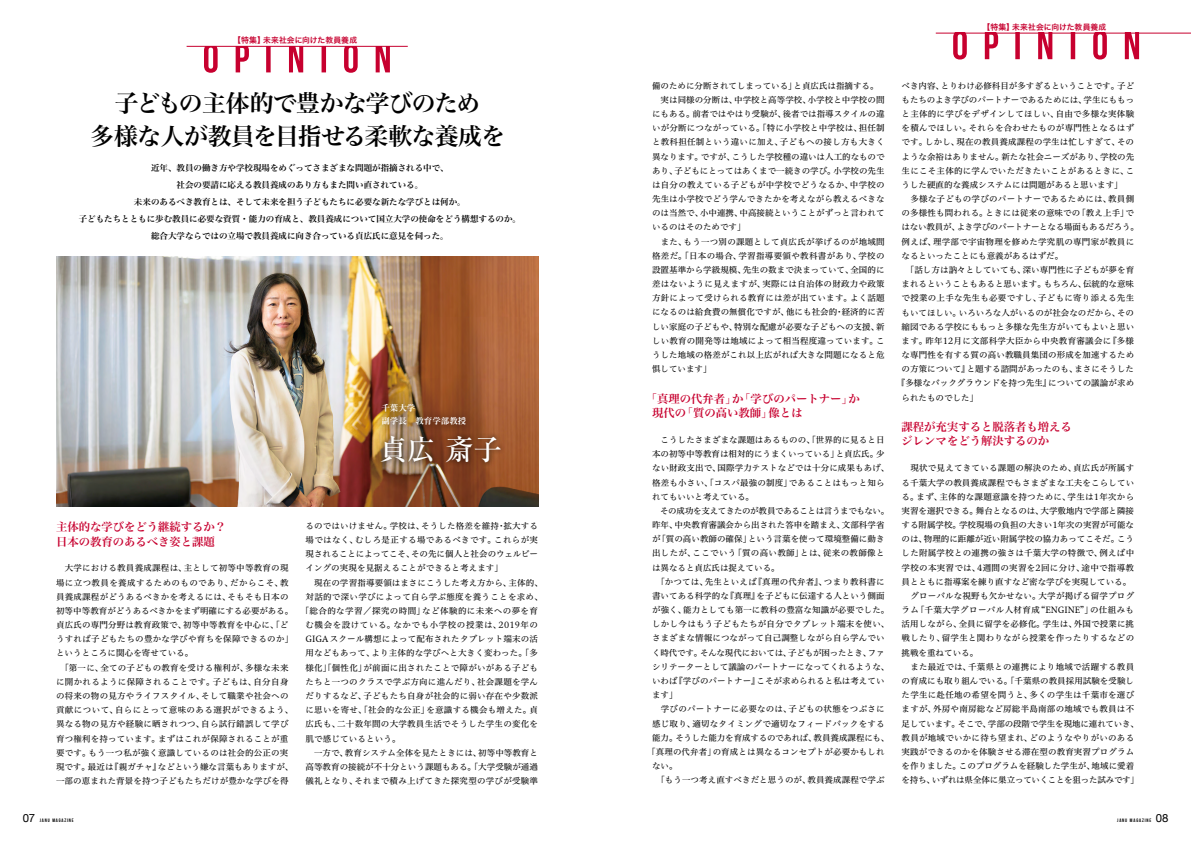
<style>
.page{position:relative;width:1191px;height:842px;background:#fff}
.page>*{position:absolute;margin:0;border:0;box-sizing:border-box;transform-origin:0 0}
.t1{font:500 28.3px "Ryumin Pro";color:#fff}
.t2{font:23.8px/32.6px "Hira Min Pro W6";letter-spacing:-.03em;color:#000;text-align:center}
.t3{font:11.3px/14.2px "Hira Min Pro W6";color:#c7002f}
.t4{font:11.3px "Helvetica Neue";color:#000}
.t5{font:8.5px/14.2px "Hiragino UD Serif Std W4";letter-spacing:.015em;color:#000}
.t6{font:8.5px/17px "Hira Min Pro W6";color:#000;text-align:center}
.t7{font:8.5px "Hiragino UD Serif Std W4";letter-spacing:.035em;color:#000}
.t8{font:8.5px "Hiragino UD Serif Std W4";letter-spacing:-.035em;color:#000}
.t9{font:8.5px "Hiragino UD Serif Std W4";letter-spacing:-.015em;color:#000}
.t10{font:8.5px "Hiragino UD Serif Std W4";letter-spacing:.04em;color:#000}
.t11{font:8.5px "Hiragino UD Serif Std W4";letter-spacing:-.05em;color:#000}
.t12{font:8.5px "Hiragino UD Serif Std W4";letter-spacing:-.005em;color:#000}
.t13{font:8.5px "Hiragino UD Serif Std W4";letter-spacing:-.01em;color:#000}
.t14{font:8.5px "Hiragino UD Serif Std W4";letter-spacing:.065em;color:#000}
.t15{font:8.5px "Hiragino UD Serif Std W4";letter-spacing:.05em;color:#000}
.t16{font:700 expanded 8.5px/12.8px "Ryumin Pro";color:#fff}
.t17{font:7.8px "Hira Kaku Pro W6";letter-spacing:.005em;color:#c7002f}
.t18{font:5px "Bebas Neue";letter-spacing:.17em;color:#000}
.s1{font-size:7.9px}
</style>
<div class="page">
<hr style="left:935px;top:33px;width:256px;height:1px;background:#c7002f">
<svg style="left:953px;top:33px;width:186px;height:27px"></svg>
<img style="left:56px;top:257px;width:482px;height:249px">
<hr style="left:187px;top:46px;width:221px;height:1px;background:#c7002f">
<svg style="left:204px;top:46px;width:186px;height:27px"></svg>
<div style="left:373px;top:395px;width:102px;height:39px;background:#000;opacity:.75"></div>
<div style="left:376px;top:431px;width:129px;height:37px;background:#000;opacity:.75"></div>
<p class="t17" style="left:233px;top:33px;width:125px"><span class="s1">【特集】</span>未来社会に向けた教員養成</p>
<h2 class="t2" style="left:90px;top:85px;width:416px">子どもの主体的で豊かな学びのため<br>多様な人が教員を目指せる柔軟な養成を</h2>
<p class="t6" style="left:79px;top:159px;width:444px">近年、教員の働き方や学校現場をめぐってさまざまな問題が指摘される中で、<br>社会の要請に応える教員養成のあり方もまた問い直されている。<br>未来のあるべき教育とは、そして未来を担う子どもたちに必要な新たな学びとは何か。<br>子どもたちとともに歩む教員に必要な資質・能力の育成と、教員養成について国立大学の使命をどう構想するのか。総合大学ならではの立場で教員養成に向き合っている貞広氏に意見を伺った。</p>
<p class="t16" style="left:381px;top:401px;width:87px">千葉大学<br>副学長　教育学部教授</p>
<h1 class="t1" style="left:379px;top:427px;width:124px">貞広 斎子</h1>
<h3 class="t3" style="left:56px;top:519px;width:172px">主体的な学びをどう継続するか？日本の教育のあるべき姿と課題</h3>
<p class="t5" style="left:56px;top:561px;width:239px">　大学における教員養成課程は、主として初等中等教育の現場に立つ教員を養成するためのものであり、だからこそ、教員養成課程がどうあるべきかを考えるには、そもそも日本の初等中等教育がどうあるべきかをまず明確にする必要がある。貞広氏の専門分野は教育政策で、初等中等教育を中心に、「どうすれば子どもたちの豊かな学びや育ちを保障できるのか」というところに関心を寄せている。<br>　「第一に、全ての子どもの教育を受ける権利が、多様な未来に開かれるように保障されることです。子どもは、自分自身の将来の物の見方やライフスタイル、そして職業や社会への貢献について、自らにとって意味のある選択ができるよう、異なる物の見方や経験に晒されつつ、自ら試行錯誤して学び育つ権利を持っています。まずはこれが保障されることが重要です。もう一つ私が強く意識しているのは社会的公正の実現です。最近は『親ガチャ』などという嫌な言葉もありますが、一部の恵まれた背景を持つ子どもたちだけが豊かな学びを得</p>
<p class="t5" style="left:305px;top:518px;width:234px">るのではいけません。学校は、そうした格差を維持・拡大する</p>
<p class="t10" style="left:305px;top:533px;width:234px">場ではなく、むしろ是正する場であるべきです。これらが実</p>
<p class="t9" style="left:305px;top:548px;width:234px">現されることによってこそ、その先に個人と社会のウェルビー</p>
<p class="t5" style="left:305px;top:561px;width:199px">イングの実現を見据えることができると考えます」</p>
<p class="t5" style="left:305px;top:575px;width:239px">　現在の学習指導要領はまさにこうした考え方から、主体的、</p>
<p class="t7" style="left:305px;top:590px;width:239px">対話的で深い学びによって自ら学ぶ態度を養うことを求め、</p>
<p class="t15" style="left:301px;top:604px;width:239px">「総合的な学習／探究の時間」など体験的に未来への夢を育</p>
<p class="t14" style="left:305px;top:618px;width:234px">む機会を設けている。なかでも小学校の授業は、2019年の</p>
<p class="t5" style="left:305px;top:631px;width:234px">GIGAスクール構想によって配布されたタブレット端末の活</p>
<p class="t5" style="left:305px;top:646px;width:234px">用などもあって、より主体的な学びへと大きく変わった。「多</p>
<p class="t5" style="left:305px;top:660px;width:234px">様化」「個性化」が前面に出されたことで障がいがある子ども</p>
<p class="t5" style="left:305px;top:674px;width:234px">たちと一つのクラスで学ぶ方向に進んだり、社会課題を学ん</p>
<p class="t5" style="left:305px;top:688px;width:234px">だりするなど、子どもたち自身が社会的に弱い存在や少数派</p>
<p class="t7" style="left:305px;top:703px;width:234px">に思いを寄せ、「社会的な公正」を意識する機会も増えた。貞</p>
<p class="t5" style="left:305px;top:717px;width:234px">広氏も、二十数年間の大学教員生活でそうした学生の変化を</p>
<p class="t5" style="left:305px;top:731px;width:97px">肌で感じているという。</p>
<p class="t5" style="left:305px;top:745px;width:234px">　一方で、教育システム全体を見たときには、初等中等教育と</p>
<p class="t5" style="left:305px;top:759px;width:234px">高等教育の接続が不十分という課題もある。「大学受験が通過</p>
<p class="t5" style="left:305px;top:773px;width:234px">儀礼となり、それまで積み上げてきた探究型の学びが受験準</p>
<p class="t17" style="left:982px;top:20px;width:125px"><span class="s1">【特集】</span>未来社会に向けた教員養成</p>
<p class="t5" style="left:652px;top:78px;width:234px">備のために分断されてしまっている」と貞広氏は指摘する。　実は同様の分断は、中学校と高等学校、小学校と中学校の間にもある。前者ではやはり受験が、後者では指導スタイルの違いが分断につながっている。「特に小学校と中学校は、担任制と教科担任制という違いに加え、子どもへの接し方も大きく異なります。ですが、こうした学校種の違いは人工的なものであり、子どもにとってはあくまで一続きの学び。小学校の先生は自分の教えている子どもが中学校でどうなるか、中学校の先生は小学校でどう学んできたかを考えながら教えるべきなのは当然で、小中連携、中高接続ということがずっと言われているのはそのためです」<br>　また、もう一つ別の課題として貞広氏が挙げるのが地域間格差だ。「日本の場合、学習指導要領や教科書があり、学校の設置基準から学級規模、先生の数まで決まっていて、全国的に差はないように見えますが、実際には自治体の財政力や政策方針によって受けられる教育には差が出ています。よく話題になるのは給食費の無償化ですが、他にも社会的・経済的に苦しい家庭の子どもや、特別な配慮が必要な子どもへの支援、新しい教育の開発等は地域によって相当程度違っています。こうした地域の格差がこれ以上広がれば大きな問題になると危惧しています」</p>
<h3 class="t3" style="left:652px;top:391px;width:209px;text-indent:-6px">「真理の代弁者」か「学びのパートナー」か現代の「質の高い教師」像とは</h3>
<p class="t5" style="left:652px;top:432px;width:234px">　こうしたさまざまな課題はあるものの、「世界的に見ると日</p>
<p class="t5" style="left:652px;top:446px;width:234px">本の初等中等教育は相対的にうまくいっている」と貞広氏。少</p>
<p class="t5" style="left:652px;top:461px;width:239px">ない財政支出で、国際学力テストなどでは十分に成果もあげ、</p>
<p class="t5" style="left:652px;top:475px;width:234px">格差も小さい、「コスパ最強の制度」であることはもっと知ら</p>
<p class="t5" style="left:652px;top:489px;width:104px">れてもいいと考えている。</p>
<p class="t11" style="left:652px;top:504px;width:239px">　その成功を支えてきたのが教員であることは言うまでもない。</p>
<p class="t5" style="left:652px;top:517px;width:234px">昨年、中央教育審議会から出された答申を踏まえ、文部科学省</p>
<p class="t5" style="left:652px;top:531px;width:234px">が「質の高い教師の確保」という言葉を使って環境整備に動き</p>
<p class="t10" style="left:652px;top:547px;width:234px">出したが、ここでいう「質の高い教師」とは、従来の教師像と</p>
<p class="t5" style="left:652px;top:560px;width:129px">は異なると貞広氏は捉えている。</p>
<p class="t5" style="left:652px;top:574px;width:234px">　「かつては、先生といえば『真理の代弁者』、つまり教科書に</p>
<p class="t5" style="left:652px;top:588px;width:234px">書いてある科学的な『真理』を子どもに伝達する人という側面</p>
<p class="t5" style="left:652px;top:602px;width:239px">が強く、能力としても第一に教科の豊富な知識が必要でした。</p>
<p class="t7" style="left:652px;top:618px;width:239px">しかし今はもう子どもたちが自分でタブレット端末を使い、</p>
<p class="t5" style="left:652px;top:631px;width:234px">さまざまな情報につながって自己調整しながら自ら学んでい</p>
<p class="t8" style="left:652px;top:646px;width:234px">く時代です。そんな現代においては、子どもが困ったとき、ファ</p>
<p class="t12" style="left:652px;top:660px;width:239px">シリテーターとして議論のパートナーになってくれるような、</p>
<p class="t5" style="left:652px;top:673px;width:234px">いわば『学びのパートナー』こそが求められると私は考えてい</p>
<p class="t5" style="left:652px;top:687px;width:27px">ます」</p>
<p class="t5" style="left:652px;top:702px;width:234px">　学びのパートナーに必要なのは、子どもの状態をつぶさに</p>
<p class="t5" style="left:652px;top:716px;width:234px">感じ取り、適切なタイミングで適切なフィードバックをする</p>
<p class="t9" style="left:652px;top:731px;width:239px">能力。そうした能力を育成するのであれば、教員養成課程にも、</p>
<p class="t5" style="left:647px;top:744px;width:239px">「真理の代弁者」の育成とは異なるコンセプトが必要かもしれ</p>
<p class="t5" style="left:652px;top:758px;width:27px">ない。</p>
<p class="t5" style="left:652px;top:772px;width:234px">　「もう一つ考え直すべきだと思うのが、教員養成課程で学ぶ</p>
<p class="t5" style="left:901px;top:78px;width:234px">べき内容、とりわけ必修科目が多すぎるということです。子ど</p>
<p class="t13" style="left:901px;top:93px;width:234px">もたちのよき学びのパートナーであるためには、学生にももっ</p>
<p class="t5" style="left:901px;top:106px;width:234px">と主体的に学びをデザインしてほしい、自由で多様な実体験</p>
<p class="t5" style="left:901px;top:120px;width:234px">を積んでほしい。それらを合わせたものが専門性となるはず</p>
<p class="t5" style="left:901px;top:135px;width:234px">です。しかし、現在の教員養成課程の学生は忙しすぎて、その</p>
<p class="t5" style="left:901px;top:149px;width:234px">ような余裕はありません。新たな社会ニーズがあり、学校の先</p>
<p class="t5" style="left:901px;top:163px;width:234px">生にこそ主体的に学んでいただきたいことがあるときに、こ</p>
<p class="t5" style="left:901px;top:177px;width:223px">うした硬直的な養成システムには問題があると思います」</p>
<p class="t5" style="left:901px;top:191px;width:234px">　多様な子どもの学びのパートナーであるためには、教員側</p>
<p class="t5" style="left:901px;top:205px;width:234px">の多様性も問われる。ときには従来の意味での「教え上手」で</p>
<p class="t8" style="left:901px;top:221px;width:239px">はない教員が、よき学びのパートナーとなる場面もあるだろう。</p>
<p class="t5" style="left:901px;top:234px;width:234px">例えば、理学部で宇宙物理を修めた学究肌の専門家が教員に</p>
<p class="t5" style="left:901px;top:248px;width:163px">なるといったことにも意義があるはずだ。</p>
<p class="t5" style="left:901px;top:262px;width:234px">　「話し方は訥々としていても、深い専門性に子どもが夢を育</p>
<p class="t5" style="left:901px;top:276px;width:234px">まれるということもあると思います。もちろん、伝統的な意味</p>
<p class="t5" style="left:901px;top:291px;width:234px">で授業の上手な先生も必要ですし、子どもに寄り添える先生</p>
<p class="t5" style="left:901px;top:305px;width:234px">もいてほしい。いろいろな人がいるのが社会なのだから、その</p>
<p class="t5" style="left:901px;top:319px;width:234px">縮図である学校にももっと多様な先生方がいてもよいと思い</p>
<p class="t5" style="left:901px;top:333px;width:234px">ます。昨年12月に文部科学大臣から中央教育審議会に『多様</p>
<p class="t5" style="left:901px;top:347px;width:234px">な専門性を有する質の高い教職員集団の形成を加速するため</p>
<p class="t5" style="left:901px;top:361px;width:234px">の方策について』と題する諮問があったのも、まさにそうした</p>
<p class="t5" style="left:897px;top:376px;width:239px">『多様なバックグラウンドを持つ先生』についての議論が求め</p>
<p class="t5" style="left:901px;top:390px;width:78px">られたものでした」</p>
<h3 class="t3" style="left:901px;top:419px;width:172px">課程が充実すると脱落者も増えるジレンマをどう解決するのか</h3>
<p class="t5" style="left:901px;top:461px;width:239px">　現状で見えてきている課題の解決のため、貞広氏が所属する千葉大学の教員養成課程でもさまざまな工夫をこらしている。まず、主体的な課題意識を持つために、学生は1年次から実習を選択できる。舞台となるのは、大学敷地内で学部と隣接する附属学校。学校現場の負担の大きい1年次の実習が可能なのは、物理的に距離が近い附属学校の協力あってこそだ。こうした附属学校との連携の強さは千葉大学の特徴で、例えば中学校の本実習では、4週間の実習を2回に分け、途中で指導教員とともに指導案を練り直すなど密な学びを実現している。　グローバルな視野も欠かせない。大学が掲げる留学プログラム「千葉大学グローバル人材育成 “ENGINE”」の仕組みも活用しながら、全員に留学を必修化。学生は、外国で授業に挑戦したり、留学生と関わりながら授業を作ったりするなどの挑戦を重ねている。<br>　また最近では、千葉県との連携により地域で活躍する教員の育成にも取り組んでいる。「千葉県の教員採用試験を受験した学生に赴任地の希望を問うと、多くの学生は千葉市を選びますが、外房や南房総など房総半島南部の地域でも教員は不足しています。そこで、学部の段階で学生を現地に連れていき、教員が地域でいかに待ち望まれ、どのようなやりがいのある実践ができるのかを体験させる滞在型の教育実習プログラムを作りました。このプログラムを経験した学生が、地域に愛着を持ち、いずれは県全体に巣立っていくことを狙った試みです」</p>
<h3 class="t4" style="left:23px;top:810px;width:14px">07</h3>
<h3 class="t4" style="left:1155px;top:810px;width:14px">08</h3>
<p class="t18" style="left:40px;top:818px;width:36px">JANU MAGAZINE</p>
<p class="t18" style="left:1117px;top:818px;width:36px">JANU MAGAZINE</p>
</div>
